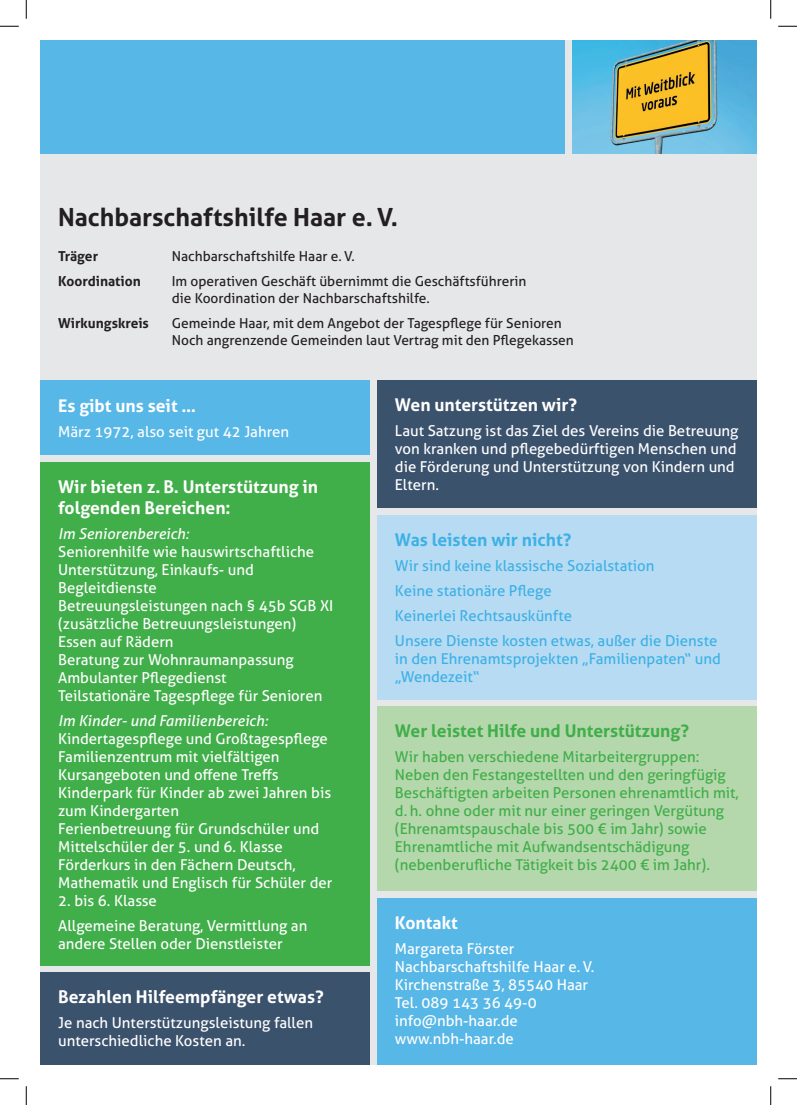
<style>
.page{position:relative;width:797px;height:1105px;background:#fff}
.page>*{position:absolute;margin:0;border:0;box-sizing:border-box;transform-origin:0 0}
.t1{font:700 25px "Aller";color:#231f20}
.t2{font:700 17.5px/21px "Aller";color:#fff}
.t3{font:700 17.5px "Aller";color:#40ae49}
.t4{font:700 17.5px "Aller";color:#3db1e5}
.t5{font:15px/18px "Aller";color:#fff}
.t6{font:15px/18px "Aller";color:#40ae49}
.t7{font:15px/25.1px "Aller";color:#3db1e5}
.t8{font:italic 15px "Aller";color:#fff}
.t9{font:13.75px/17.5px "Aller";color:#231f20}
.t10{font:700 13.75px "Aller";color:#231f20}
</style>
<div class="page">
<div style="left:40px;top:40px;width:716px;height:1024px;background:#e6e7e9"></div>
<div style="left:40px;top:40px;width:525px;height:114px;background:#57b7e7"></div>
<img style="left:572px;top:40px;width:184px;height:114px">
<div style="left:40px;top:462px;width:330px;height:503px;background:#40ae49"></div>
<div style="left:40px;top:381px;width:330px;height:74px;background:#57b7e7"></div>
<div style="left:377px;top:898px;width:379px;height:166px;background:#57b7e7"></div>
<div style="left:40px;top:972px;width:330px;height:92px;background:#3b526d"></div>
<div style="left:377px;top:707px;width:379px;height:184px;background:#b5d7ac"></div>
<div style="left:377px;top:381px;width:379px;height:127px;background:#3b526d"></div>
<div style="left:377px;top:515px;width:379px;height:184px;background:#b7dbf3"></div>
<svg style="left:0;top:25px;width:19px;height:2px"></svg>
<svg style="left:778px;top:25px;width:19px;height:2px"></svg>
<svg style="left:0;top:1078px;width:19px;height:1px"></svg>
<svg style="left:778px;top:1078px;width:19px;height:1px"></svg>
<svg style="left:25px;top:0;width:2px;height:19px"></svg>
<svg style="left:25px;top:1086px;width:2px;height:19px"></svg>
<svg style="left:770px;top:0;width:1px;height:19px"></svg>
<svg style="left:770px;top:1086px;width:1px;height:19px"></svg>
<h1 class="t1" style="left:58px;top:202px;width:341px">Nachbarschaftshilfe Haar e. V.</h1>
<p class="t10" style="left:58px;top:248px;width:42px">Träger</p>
<p class="t9" style="left:172px;top:247px;width:184px">Nachbarschaftshilfe Haar e. V.</p>
<p class="t10" style="left:58px;top:272px;width:84px">Koordination</p>
<p class="t9" style="left:172px;top:272px;width:356px">Im operativen Geschäft übernimmt die Geschäftsführerin die Koordination der Nachbarschaftshilfe.</p>
<p class="t10" style="left:58px;top:314px;width:92px">Wirkungskreis</p>
<p class="t9" style="left:172px;top:314px;width:403px">Gemeinde Haar, mit dem Angebot der Tagespflege für Senioren<br>Noch angrenzende Gemeinden laut Vertrag mit den Pflegekassen</p>
<p class="t2" style="left:58px;top:395px;width:139px">Es gibt uns seit …</p>
<p class="t5" style="left:58px;top:422px;width:232px">März 1972, also seit gut 42 Jahren</p>
<p class="t2" style="left:58px;top:476px;width:261px">Wir bieten z. B. Unterstützung in folgenden Bereichen:</p>
<p class="t8" style="left:58px;top:524px;width:132px">Im Seniorenbereich:</p>
<p class="t5" style="left:58px;top:542px;width:277px">Seniorenhilfe wie hauswirtschaftliche<br>Unterstützung, Einkaufs- und<br>Begleitdienste<br>Betreuungsleistungen nach § 45b SGB XI (zusätzliche Betreuungsleistungen)<br>Essen auf Rädern<br>Beratung zur Wohnraumanpassung<br>Ambulanter Pflegedienst<br>Teilstationäre Tagespflege für Senioren</p>
<p class="t8" style="left:58px;top:711px;width:211px">Im Kinder- und Familienbereich:</p>
<p class="t5" style="left:58px;top:730px;width:276px">Kindertagespflege und Großtagespflege Familienzentrum mit vielfältigen Kursangeboten und offene Treffs Kinderpark für Kinder ab zwei Jahren bis zum Kindergarten<br>Ferienbetreuung für Grundschüler und Mittelschüler der 5. und 6. Klasse Förderkurs in den Fächern Deutsch, Mathematik und Englisch für Schüler der</p>
<p class="t5" style="left:58px;top:888px;width:251px;line-height:25.1px">2. bis 6. Klasse<br>Allgemeine Beratung, Vermittlung an</p>
<p class="t5" style="left:58px;top:935px;width:226px">andere Stellen oder Dienstleister</p>
<p class="t2" style="left:58px;top:986px;width:267px">Bezahlen Hilfeempfänger etwas?</p>
<p class="t5" style="left:58px;top:1013px;width:256px">Je nach Unterstützungsleistung fallen unterschiedliche Kosten an.</p>
<p class="t2" style="left:395px;top:394px;width:184px">Wen unterstützen wir?</p>
<p class="t5" style="left:395px;top:422px;width:345px">Laut Satzung ist das Ziel des Vereins die Betreuung von kranken und pflegebedürftigen Menschen und die Förderung und Unterstützung von Kindern und Eltern.</p>
<p class="t4" style="left:395px;top:529px;width:178px">Was leisten wir nicht?</p>
<p class="t7" style="left:395px;top:553px;width:324px">Wir sind keine klassische Sozialstation<br>Keine stationäre Pflege<br>Keinerlei Rechtsauskünfte<br>Unsere Dienste kosten etwas, außer die Dienste</p>
<p class="t7" style="left:395px;top:650px;width:327px;line-height:18px">in den Ehrenamtsprojekten „Familienpaten“ und „Wendezeit“</p>
<p class="t3" style="left:395px;top:720px;width:295px">Wer leistet Hilfe und Unterstützung?</p>
<p class="t6" style="left:395px;top:748px;width:345px">Wir haben verschiedene Mitarbeitergruppen:<br>Neben den Festangestellten und den geringfügig Beschäftigten arbeiten Personen ehrenamtlich mit, d. h. ohne oder mit nur einer geringen Vergütung (Ehrenamtspauschale bis 500 € im Jahr) sowie Ehrenamtliche mit Aufwandsentschädigung (nebenberufliche Tätigkeit bis 2400 € im Jahr).</p>
<p class="t2" style="left:395px;top:912px;width:64px">Kontakt</p>
<p class="t5" style="left:395px;top:940px;width:201px">Margareta Förster<br>Nachbarschaftshilfe Haar e. V.<br>Kirchenstraße 3, 85540 Haar<br>Tel. 089 143 36 49-0 info@nbh-haar.de www.nbh-haar.de</p>
</div>
